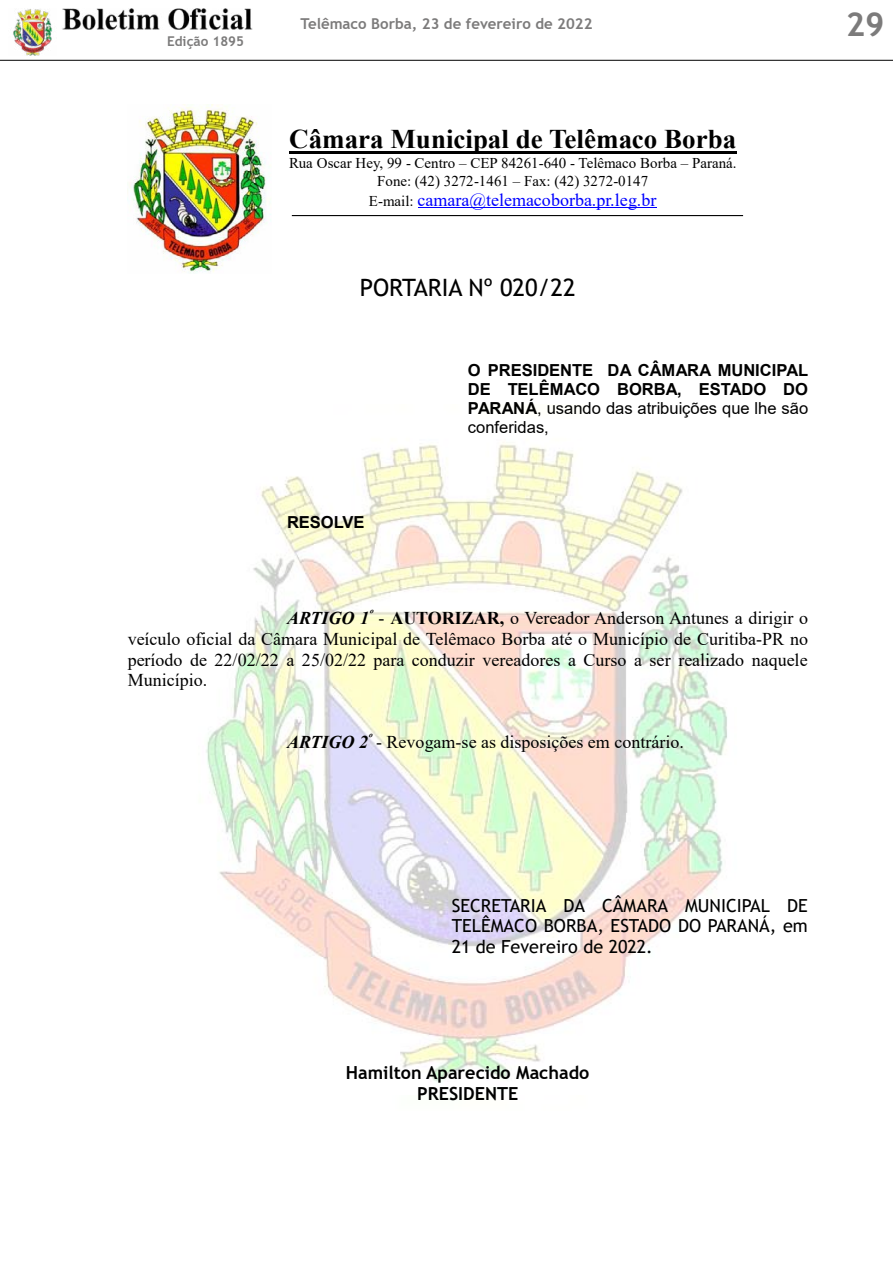
<style>
.page{position:relative;width:893px;height:1263px;background:#fff}
.page>*{position:absolute;margin:0;border:0;box-sizing:border-box;transform-origin:0 0}
.t1{font:700 33px "Trebuchet MS";color:#7c7b7b}
.t2{font:700 27px "Times New Roman";color:#000}
.t3{font:24px "Trebuchet MS";color:#000}
.t4{font:18px/20.7px "Times New Roman";color:#000;text-align:justify}
.t5{font:18px/20.9px "Trebuchet MS";color:#000;text-align:justify}
.t6{font:18px "Times New Roman";color:#00f}
.t7{font:700 18px/20.9px "Trebuchet MS";color:#000;text-align:center}
.t8{font:700 16.5px/19px "Arial";letter-spacing:-.005em;color:#000;text-align:justify}
.t9{font:15px/17.1px "Times New Roman";color:#000;text-align:center}
.t10{font:700 15px "Trebuchet MS";color:#7c7b7b}
.t11{font:700 13.5px "Trebuchet MS";color:#7c7b7b}
.s1{font-size:15px;color:#000}
.s2{font-weight:400}
.s3{font-weight:700;font-style:italic}
.s4{font-weight:700}
</style>
<div class="page">
<img style="left:13px;top:9px;width:39px;height:47px">
<img style="left:62px;top:8px;width:191px;height:21px">
<hr style="left:0;top:60px;width:893px;height:1px;background:#000">
<hr style="left:289px;top:151px;width:447px;height:3px;background:#000">
<hr style="left:417px;top:208px;width:239px;height:1px;background:#00f">
<hr style="left:292px;top:215px;width:451px;height:1px;background:#000">
<img style="left:206px;top:442px;width:521px;height:640px">
<img style="left:129px;top:105px;width:142px;height:167px">
<p class="t11" style="left:167px;top:33px;width:79px">Edição 1895</p>
<p class="t10" style="left:301px;top:14px;width:293px">Telêmaco Borba, 23 de fevereiro de 2022</p>
<h1 class="t1" style="left:846px;top:3px;width:40px">29</h1>
<h2 class="t2" style="left:289px;top:120px;width:448px">Câmara Municipal de Telêmaco Borba</h2>
<p class="t9" style="left:289px;top:154px;width:449px">Rua Oscar Hey, 99 - Centro – CEP 84261-640 - Telêmaco Borba – Paraná.<br>Fone: (42) 3272-1461 – Fax: (42) 3272-0147</p>
<p class="t6" style="left:369px;top:187px;width:289px"><span class="s1">E-mail:</span> camara@telemacoborba.pr.leg.br</p>
<h3 class="t3" style="left:360px;top:273px;width:217px">PORTARIA Nº 020/22</h3>
<p class="t8" style="left:287px;top:513px;width:79px">RESOLVE</p>
<p class="t8" style="left:468px;top:361px;width:342px">O PRESIDENTE DA CÂMARA MUNICIPAL DE TELÊMACO BORBA, ESTADO DO PARANÁ<span class="s2">, usando das atribuições que lhe são conferidas,</span></p>
<p class="t4" style="left:128px;top:607px;width:682px;text-indent:159px"><span class="s3">ARTIGO 1</span><sup>º</sup> - <span class="s4">AUTORIZAR,</span> o Vereador Anderson Antunes a dirigir o veículo oficial da Câmara Municipal de Telêmaco Borba até o Município de Curitiba-PR no período de 22/02/22 a 25/02/22 para conduzir vereadores a Curso a ser realizado naquele Município.</p>
<p class="t4" style="left:287px;top:731px;width:398px"><span class="s3">ARTIGO 2</span><sup>º</sup> - Revogam-se as disposições em contrário.</p>
<p class="t5" style="left:452px;top:894px;width:358px">SECRETARIA DA CÂMARA MUNICIPAL DE TELÊMACO BORBA, ESTADO DO PARANÁ, em 21 de Fevereiro de 2022.</p>
<p class="t7" style="left:346px;top:1062px;width:245px">Hamilton Aparecido Machado<br>PRESIDENTE</p>
</div>
